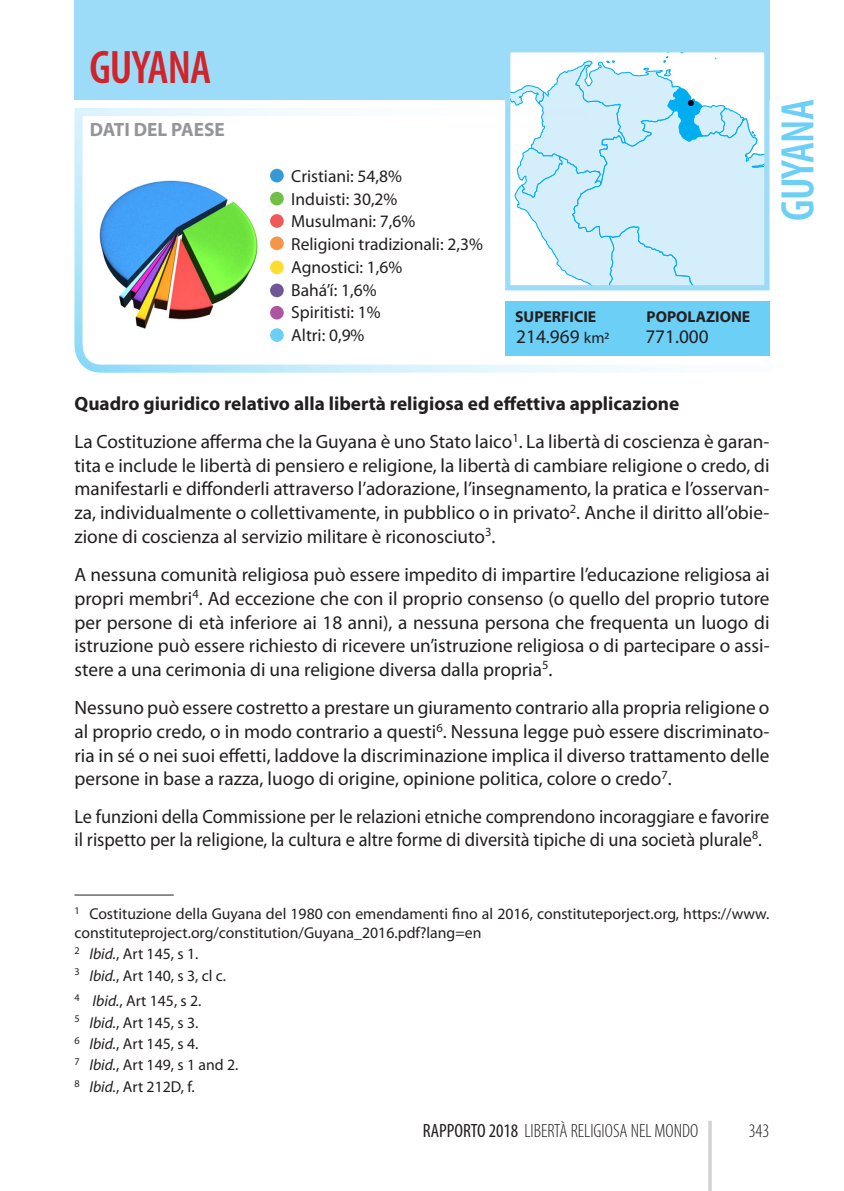
<style>
.page{position:relative;width:844px;height:1191px;background:#fff}
.page>*{position:absolute;margin:0;border:0;box-sizing:border-box;transform-origin:0 0}
.t1{font:600 condensed 47.25px "Myriad Pro";letter-spacing:-.02em;color:#6bcff6}
.t2{font:600 condensed 47.25px "Myriad Pro";letter-spacing:-.02em;color:#d1232a}
.t3{font:19.25px/23.6px "Myriad Pro";color:#231f20;text-align:justify}
.t4{font:19.25px/22.8px "Myriad Pro";color:#231f20;scale:.95 1}
.t5{font:300 condensed 19.25px "Myriad Pro";color:#231f20}
.t6{font:700 19.25px "Myriad Pro";color:#939598}
.t7{font:17.5px/22.8px "Myriad Pro";color:#231f20}
.t8{font:15.75px/21.3px "Myriad Pro";color:#231f20}
.t9{font:700 15.75px "Myriad Pro";color:#231f20}
.s1{font-size:15.75px}
.s2{font-weight:700}
.s3{font-style:italic}
.s4{font-weight:400}
</style>
<div class="page">
<hr style="left:708px;top:1120px;width:3px;height:71px;background:#d1d2d4">
<div style="left:74px;top:0;width:695px;height:99px;background:#9cdcf8"></div>
<svg style="left:511px;top:53px;width:252px;height:53px;background:#dff4fc"></svg>
<div style="left:505px;top:47px;width:264px;height:243px;border:5px solid #9cdcf8"></div>
<svg style="left:74px;top:106px;width:696px;height:267px"></svg>
<div style="left:505px;top:301px;width:264px;height:55px;background:#6bcff6"></div>
<div style="left:270px;top:169px;width:14px;height:13px;background:#359bd6;border-radius:50%"></div>
<div style="left:270px;top:192px;width:14px;height:13px;background:#71bf44;border-radius:50%"></div>
<div style="left:270px;top:214px;width:14px;height:14px;background:#f05959;border-radius:50%"></div>
<div style="left:270px;top:236px;width:14px;height:14px;background:#f79447;border-radius:50%"></div>
<hr style="left:74px;top:894px;width:100px;height:1px;background:#231f20">
<div style="left:270px;top:260px;width:14px;height:14px;background:#ffdd30;border-radius:50%"></div>
<div style="left:270px;top:283px;width:14px;height:14px;background:#715697;border-radius:50%"></div>
<div style="left:270px;top:306px;width:14px;height:13px;background:#ae55a1;border-radius:50%"></div>
<div style="left:270px;top:328px;width:14px;height:14px;background:#6bcff6;border-radius:50%"></div>
<h1 class="t2" style="left:89px;top:41px;width:123px">GUYANA</h1>
<p class="t6" style="left:90px;top:119px;width:137px">DATI DEL PAESE</p>
<p class="t7" style="left:291px;top:165px;width:193px">Cristiani: 54,8%<br>Induisti: 30,2%<br>Musulmani: 7,6%<br>Religioni tradizionali: 2,3%<br>Agnostici: 1,6%<br>Bahá’í: 1,6%<br>Spiritisti: 1%<br>Altri: 0,9%</p>
<h1 class="t1" style="left:771px;top:221px;width:123px;rotate:-90deg">GUYANA</h1>
<p class="t9" style="left:515px;top:308px;width:83px">SUPERFICIE</p>
<p class="t9" style="left:646px;top:308px;width:105px">POPOLAZIONE</p>
<p class="t3" style="left:516px;top:325px;width:95px">214.969 <span class="s1">km2</span></p>
<p class="t3" style="left:645px;top:325px;width:65px">771.000</p>
<p class="t3" style="left:74px;top:384px;width:696px;line-height:38.5px"><span class="s2">Quadro giuridico relativo alla libertà religiosa ed effettiva applicazione<br></span>La Costituzione afferma che la Guyana è uno Stato laico<sup>1</sup>. La libertà di coscienza è garan-</p>
<p class="t3" style="left:74px;top:454px;width:696px">tita e include le libertà di pensiero e religione, la libertà di cambiare religione o credo, di manifestarli e diffonderli attraverso l’adorazione, l’insegnamento, la pratica e l’osservan&shy;za, individualmente o collettivamente, in pubblico o in privato<sup>2</sup>. Anche il diritto all’obie&shy;zione di coscienza al servizio militare è riconosciuto<sup>3</sup>.</p>
<p class="t3" style="left:74px;top:563px;width:696px">A nessuna comunità religiosa può essere impedito di impartire l’educazione religiosa ai propri membri<sup>4</sup>. Ad eccezione che con il proprio consenso (o quello del proprio tutore per persone di età inferiore ai 18 anni), a nessuna persona che frequenta un luogo di istruzione può essere richiesto di ricevere un’istruzione religiosa o di partecipare o assi&shy;stere a una cerimonia di una religione diversa dalla propria<sup>5</sup>.</p>
<p class="t3" style="left:74px;top:696px;width:696px">Nessuno può essere costretto a prestare un giuramento contrario alla propria religione o al proprio credo, o in modo contrario a questi<sup>6</sup>. Nessuna legge può essere discriminato&shy;ria in sé o nei suoi effetti, laddove la discriminazione implica il diverso trattamento delle persone in base a razza, luogo di origine, opinione politica, colore o credo<sup>7</sup>.</p>
<p class="t4" style="left:74px;top:805px;width:732px">Le funzioni della Commissione per le relazioni etniche comprendono incoraggiare e favorire il rispetto per la religione, la cultura e altre forme di diversità tipiche di una società plurale<sup>8</sup>.</p>
<p class="t8" style="left:74px;top:904px;width:696px;line-height:18.9px"><sup>1</sup> Costituzione della Guyana del 1980 con emendamenti fino al 2016, constituteporject.org, https://www. constituteproject.org/constitution/Guyana_2016.pdf?lang=en</p>
<p class="t8" style="left:74px;top:943px;width:153px"><sup>2</sup> <span class="s3">Ibid.</span>, Art 145, s 1.<br><sup>3</sup> <span class="s3">Ibid.</span>, Art 140, s 3, cl c.</p>
<p class="t8" style="left:74px;top:990px;width:165px"><sup>4</sup> <span class="s3">Ibid.</span>, Art 145, s 2.<br><sup>5</sup> <span class="s3">Ibid.</span>, Art 145, s 3.<br><sup>6</sup> <span class="s3">Ibid.</span>, Art 145, s 4.<br><sup>7</sup> <span class="s3">Ibid.</span>, Art 149, s 1 and 2.<br><sup>8</sup> <span class="s3">Ibid.</span>, Art 212D, f.</p>
<p class="t5" style="left:423px;top:1120px;width:277px"><span class="s4">RAPPORTO 2018</span> LIBERTÀ RELIGIOSA NEL MONDO</p>
<p class="t5" style="left:748px;top:1120px;width:22px">343</p>
</div>
